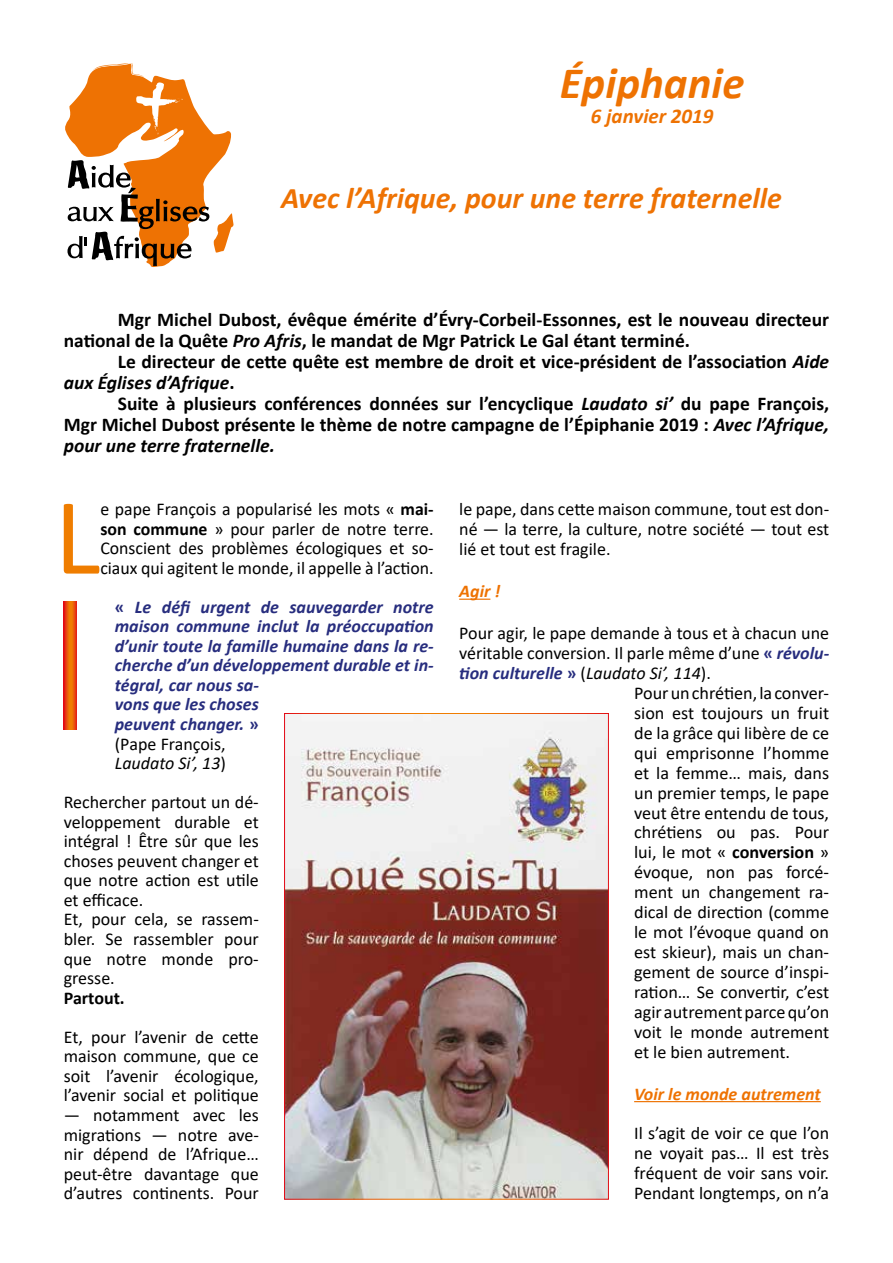
<style>
.page{position:relative;width:893px;height:1263px;background:#fff}
.page>*{position:absolute;margin:0;border:0;box-sizing:border-box;transform-origin:0 0}
.t1{font:109.8px "Calibri";color:#ef7d00}
.t2{font:italic 700 45px "Calibri";color:#ee7202}
.t3{font:italic 700 30px "Calibri";color:#ee7203}
.t4{font:italic 700 21px "Calibri";color:#ee7202}
.t5{font:700 19.5px/21px "Calibri";color:#000}
.t6{font:18px/19.5px "Calibri";color:#000;text-align:justify}
.t7{font:italic 700 18px/19.5px "Calibri";color:#272d7e}
.t8{font:italic 700 18px "Calibri";color:#ee7202}
.t9{font:700 18px "Calibri";color:#000}
.s1{font-style:italic}
.s2{font-weight:700}
.s3{font-style:normal}
.s4{font-weight:400;font-style:normal;color:#000}
.s5{font-weight:400;color:#000}
.s6{font-weight:700;color:#272d7e}
.s7{font-weight:700;font-style:italic;color:#272d7e}
</style>
<div class="page">
<svg style="left:65px;top:64px;width:169px;height:203px"></svg>
<hr style="left:459px;top:599px;width:31px;height:1px;background:#ee7202">
<hr style="left:634px;top:1101px;width:187px;height:1px;background:#ee7202">
<img style="left:286px;top:715px;width:321px;height:482px">
<div style="left:284px;top:713px;width:325px;height:486px;border:1px solid #fff"></div>
<svg style="left:64px;top:601px;width:13px;height:129px;background:#e9540a"></svg>
<h2 class="t2" style="left:560px;top:51px;width:186px">Épiphanie</h2>
<p class="t4" style="left:591px;top:101px;width:124px">6 janvier 2019</p>
<h3 class="t3" style="left:281px;top:176px;width:502px">Avec l’Afrique, pour une terre fraternelle</h3>
<p class="t5" style="left:64px;top:309px;width:767px;text-indent:54px">Mgr Michel Dubost, évêque émérite d’Évry-Corbeil-Essonnes, est le nouveau directeur national de la Quête <span class="s1">Pro Afris</span>, le mandat de Mgr Patrick Le Gal étant terminé.</p>
<p class="t5" style="left:64px;top:351px;width:767px;text-indent:54px">Le directeur de cette quête est membre de droit et vice-président de l’association <span class="s1">Aide aux Églises d’Afrique</span>.</p>
<p class="t5" style="left:64px;top:393px;width:767px;text-align:justify;text-indent:54px">Suite à plusieurs conférences données sur l’encyclique <span class="s1">Laudato si’</span> du pape François, Mgr Michel Dubost présente le thème de notre campagne de l’Épiphanie 2019 : <span class="s1">Avec l’Afrique, pour une terre fraternelle.</span></p>
<h1 class="t1" style="left:55px;top:461px;width:47px">L</h1>
<p class="t6" style="left:100px;top:499px;width:335px">e pape François a popularisé les mots « <span class="s2">mai&shy;son commune</span> » pour parler de notre terre.<br>Conscient des problèmes écologiques et so&shy;ciaux qui agitent le monde, il appelle à l’action.</p>
<p class="t7" style="left:115px;top:596px;width:320px"><span class="s3">«</span> Le défi urgent de sauvegarder notre maison commune inclut la préoccupation d’unir toute la famille humaine dans la re&shy;cherche d’un développement durable et in&shy;tégral, car nous sa-<br>vons que les choses<br>peuvent changer. <span class="s3">»<br></span><span class="s4">(Pape François,<br></span><span class="s5">Laudato Si’, 13</span><span class="s4">)</span></p>
<p class="t6" style="left:64px;top:792px;width:197px;text-align:left">Rechercher partout un dé&shy;veloppement durable et intégral ! Être sûr que les choses peuvent changer et que notre action est utile et efficace.<br>Et, pour cela, se rassem&shy;bler. Se rassembler pour que notre monde pro&shy;gresse.</p>
<p class="t9" style="left:64px;top:985px;width:62px">Partout.</p>
<p class="t6" style="left:64px;top:1026px;width:197px">Et, pour l’avenir de cette maison commune, que ce soit l’avenir écologique, l’avenir social et politique</p>
<p class="t6" style="left:64px;top:1105px;width:197px">— notamment avec les migrations — notre ave&shy;nir dépend de l’Afrique… peut-être davantage que d’autres continents. Pour</p>
<p class="t6" style="left:459px;top:499px;width:371px;line-height:20px">le pape, dans cette maison commune, tout est don&shy;né — la terre, la culture, notre société — tout est lié et tout est fragile.</p>
<p class="t8" style="left:459px;top:578px;width:43px">Agir !</p>
<p class="t6" style="left:459px;top:623px;width:371px">Pour agir, le pape demande à tous et à chacun une</p>
<p class="t6" style="left:459px;top:643px;width:371px">véritable conversion. Il parle même d’une <span class="s6">«</span> <span class="s7">révolu-</span></p>
<p class="t7" style="left:459px;top:663px;width:253px">tion culturelle <span class="s3">»</span> <span class="s4">(</span><span class="s5">Laudato Si’, 114</span><span class="s4">).</span></p>
<p class="t6" style="left:634px;top:683px;width:197px">Pour un chrétien, la conver-</p>
<p class="t6" style="left:634px;top:703px;width:196px">sion est toujours un fruit</p>
<p class="t6" style="left:634px;top:723px;width:197px">de la grâce qui libère de ce</p>
<p class="t6" style="left:634px;top:742px;width:196px">qui emprisonne l’homme</p>
<p class="t6" style="left:634px;top:762px;width:197px">et la femme… mais, dans</p>
<p class="t6" style="left:634px;top:782px;width:197px">un premier temps, le pape</p>
<p class="t6" style="left:634px;top:802px;width:197px">veut être entendu de tous,</p>
<p class="t6" style="left:634px;top:822px;width:197px">chrétiens ou pas. Pour</p>
<p class="t6" style="left:634px;top:842px;width:197px">lui, le mot « <span class="s2">conversion</span> »</p>
<p class="t6" style="left:634px;top:862px;width:197px">évoque, non pas forcé-</p>
<p class="t6" style="left:634px;top:882px;width:197px">ment un changement ra-</p>
<p class="t6" style="left:634px;top:902px;width:197px">dical de direction (comme</p>
<p class="t6" style="left:634px;top:922px;width:196px">le mot l’évoque quand on</p>
<p class="t6" style="left:634px;top:942px;width:197px">est skieur), mais un chan-</p>
<p class="t6" style="left:634px;top:962px;width:197px">gement de source d’inspi-</p>
<p class="t6" style="left:634px;top:981px;width:197px">ration… Se convertir, c’est</p>
<p class="t6" style="left:634px;top:1001px;width:197px">agir autrement parce qu’on</p>
<p class="t6" style="left:634px;top:1021px;width:197px">voit le monde autrement</p>
<p class="t6" style="left:634px;top:1041px;width:158px">et le bien autrement.</p>
<p class="t8" style="left:634px;top:1081px;width:188px">Voir le monde autrement</p>
<p class="t6" style="left:634px;top:1123px;width:197px;line-height:20px">Il s’agit de voir ce que l’on ne voyait pas… Il est très fréquent de voir sans voir.<br>Pendant longtemps, on n’a</p>
</div>
